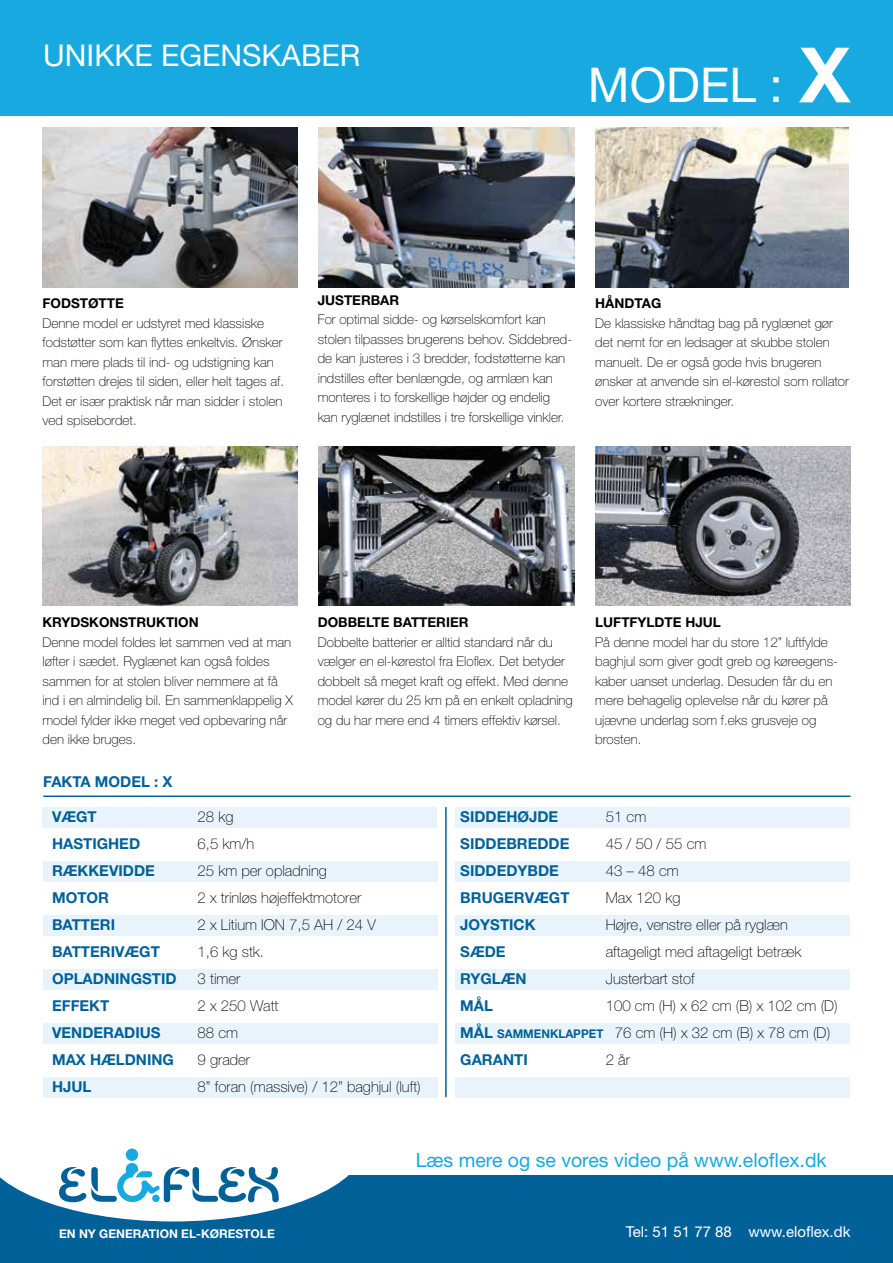
<style>
.page{position:relative;width:893px;height:1263px;background:#fff}
.page>*{position:absolute;margin:0;border:0;box-sizing:border-box;transform-origin:0 0}
.t1{font:48px "Helvetica Neue";color:#fff}
.t2{font:30px "Helvetica Neue";color:#fff}
.t3{font:19.5px "Helvetica Neue";color:#17a9e0}
.t4{font:100 15px/27px "Helvetica Neue";color:#000}
.t5{font:700 15px "Helvetica Neue";color:#006199}
.t6{font:15px "Helvetica Neue";color:#fff}
.t7{font:100 13.5px/19.5px "Helvetica Neue";color:#000}
.t8{font:700 13.5px "Helvetica Neue";color:#000}
.t9{font:700 12px "Helvetica Neue";color:#fff}
.s1{font-weight:700;font-size:76.5px}
.s2{font-weight:700;color:#006199}
.s3{font-weight:700;font-size:12px;color:#006199}
</style>
<div class="page">
<div style="left:0;top:0;width:893px;height:115px;background:#17a9e0"></div>
<img style="left:43px;top:446px;width:255px;height:160px">
<img style="left:319px;top:446px;width:255px;height:160px">
<img style="left:595px;top:446px;width:255px;height:160px">
<img style="left:43px;top:128px;width:255px;height:159px">
<img style="left:319px;top:128px;width:255px;height:159px">
<img style="left:595px;top:128px;width:253px;height:159px">
<div style="left:0;top:1175px;width:893px;height:88px;background:#006199"></div>
<svg style="left:0;top:1097px;width:366px;height:124px"></svg>
<div style="left:126px;top:1148px;width:12px;height:13px;background:#17a9e0;border-radius:50%"></div>
<svg style="left:59px;top:1163px;width:220px;height:39px"></svg>
<div style="left:43px;top:861px;width:394px;height:20px;background:#e8f3fc"></div>
<div style="left:43px;top:915px;width:394px;height:20px;background:#e8f3fc"></div>
<div style="left:43px;top:969px;width:394px;height:20px;background:#e8f3fc"></div>
<div style="left:43px;top:1023px;width:394px;height:20px;background:#e8f3fc"></div>
<div style="left:43px;top:1077px;width:394px;height:20px;background:#e8f3fc"></div>
<div style="left:43px;top:807px;width:394px;height:20px;background:#e8f3fc"></div>
<div style="left:456px;top:861px;width:394px;height:20px;background:#e8f3fc"></div>
<div style="left:456px;top:915px;width:394px;height:20px;background:#e8f3fc"></div>
<div style="left:456px;top:969px;width:394px;height:20px;background:#e8f3fc"></div>
<div style="left:456px;top:1023px;width:394px;height:20px;background:#e8f3fc"></div>
<div style="left:456px;top:1077px;width:394px;height:20px;background:#e8f3fc"></div>
<div style="left:455px;top:807px;width:395px;height:20px;background:#e8f3fc"></div>
<hr style="left:445px;top:807px;width:2px;height:290px;background:#006199">
<hr style="left:43px;top:795px;width:807px;height:2px;background:#006199">
<h2 class="t2" style="left:43px;top:38px;width:319px">UNIKKE EGENSKABER</h2>
<h1 class="t1" style="left:588px;top:57px;width:264px">MODEL : <span class="s1">X</span></h1>
<p class="t8" style="left:43px;top:295px;width:83px">FODSTØTTE</p>
<p class="t7" style="left:43px;top:313px;width:243px">Denne model er udstyret med klassiske fodstøtter som kan flyttes enkeltvis. Ønsker man mere plads til ind- og udstigning kan forstøtten drejes til siden, eller helt tages af.<br>Det er især praktisk når man sidder i stolen ved spisebordet.</p>
<p class="t8" style="left:318px;top:292px;width:83px">JUSTERBAR</p>
<p class="t7" style="left:318px;top:310px;width:256px">For optimal sidde- og kørselskomfort kan stolen tilpasses brugerens behov. Siddebred&shy;de kan justeres i 3 bredder, fodstøtterne kan indstilles efter benlængde, og armlæn kan monteres i to forskellige højder og endelig kan ryglænet indstilles i tre forskellige vinkler.</p>
<p class="t8" style="left:595px;top:295px;width:68px">HÅNDTAG</p>
<p class="t7" style="left:595px;top:313px;width:255px">De klassiske håndtag bag på ryglænet gør det nemt for en ledsager at skubbe stolen manuelt. De er også gode hvis brugeren ønsker at anvende sin el-kørestol som rollator over kortere strækninger.</p>
<p class="t8" style="left:43px;top:614px;width:158px">KRYDSKONSTRUKTION</p>
<p class="t7" style="left:43px;top:632px;width:252px">Denne model foldes let sammen ved at man løfter i sædet. Ryglænet kan også foldes sammen for at stolen bliver nemmere at få ind i en almindelig bil. En sammenklappelig X model fylder ikke meget ved opbevaring når den ikke bruges.</p>
<p class="t5" style="left:43px;top:772px;width:131px">FAKTA MODEL : X</p>
<p class="t8" style="left:318px;top:614px;width:152px">DOBBELTE BATTERIER</p>
<p class="t7" style="left:318px;top:632px;width:257px">Dobbelte batterier er alltid standard når du vælger en el-kørestol fra Eloflex. Det betyder dobbelt så meget kraft og effekt. Med denne model kører du 25 km på en enkelt opladning og du har mere end 4 timers effektiv kørsel.</p>
<p class="t8" style="left:595px;top:614px;width:127px">LUFTFYLDTE HJUL</p>
<p class="t7" style="left:595px;top:632px;width:244px">På denne model har du store 12” luftfylde baghjul som giver godt greb og køreegens&shy;kaber uanset underlag. Desuden får du en mere behagelig oplevelse når du kører på ujævne underlag som f.eks grusveje og brosten.</p>
<p class="t5" style="left:52px;top:807px;width:46px">VÆGT</p>
<p class="t4" style="left:198px;top:803px;width:37px">28 kg</p>
<p class="t5" style="left:52px;top:834px;width:90px">HASTIGHED</p>
<p class="t4" style="left:198px;top:830px;width:58px">6,5 km/h</p>
<p class="t5" style="left:52px;top:861px;width:104px">RÆKKEVIDDE</p>
<p class="t4" style="left:198px;top:857px;width:131px">25 km per opladning</p>
<p class="t5" style="left:52px;top:888px;width:58px">MOTOR</p>
<p class="t4" style="left:198px;top:884px;width:165px">2 x trinløs højeffektmotorer</p>
<p class="t5" style="left:52px;top:915px;width:65px">BATTERI</p>
<p class="t4" style="left:198px;top:911px;width:180px">2 x Litium ION 7,5 AH / 24 V</p>
<p class="t5" style="left:52px;top:942px;width:109px">BATTERIVÆGT</p>
<p class="t4" style="left:198px;top:938px;width:68px">1,6 kg stk.</p>
<p class="t5" style="left:52px;top:969px;width:126px">OPLADNINGSTID</p>
<p class="t4" style="left:198px;top:965px;width:44px">3 timer</p>
<p class="t5" style="left:52px;top:996px;width:59px">EFFEKT</p>
<p class="t4" style="left:198px;top:992px;width:82px">2 x 250 Watt</p>
<p class="t5" style="left:52px;top:1023px;width:110px">VENDERADIUS</p>
<p class="t4" style="left:198px;top:1019px;width:42px">88 cm</p>
<p class="t5" style="left:52px;top:1050px;width:123px">MAX HÆLDNING</p>
<p class="t4" style="left:198px;top:1046px;width:54px">9 grader</p>
<p class="t5" style="left:52px;top:1077px;width:41px">HJUL</p>
<p class="t4" style="left:198px;top:1073px;width:225px">8” foran (massive) / 12” baghjul (luft)</p>
<p class="t5" style="left:460px;top:807px;width:100px">SIDDEHØJDE</p>
<p class="t4" style="left:606px;top:803px;width:42px">51 cm</p>
<p class="t5" style="left:460px;top:834px;width:111px">SIDDEBREDDE</p>
<p class="t4" style="left:606px;top:830px;width:102px">45 / 50 / 55 cm</p>
<p class="t5" style="left:460px;top:861px;width:100px">SIDDEDYBDE</p>
<p class="t4" style="left:606px;top:857px;width:75px">43 – 48 cm</p>
<p class="t5" style="left:460px;top:888px;width:111px">BRUGERVÆGT</p>
<p class="t4" style="left:606px;top:884px;width:76px">Max 120 kg</p>
<p class="t5" style="left:460px;top:915px;width:77px">JOYSTICK</p>
<p class="t4" style="left:606px;top:911px;width:184px">Højre, venstre eller på ryglæn</p>
<p class="t5" style="left:460px;top:942px;width:47px">SÆDE</p>
<p class="t4" style="left:606px;top:938px;width:197px">aftageligt med aftageligt betræk</p>
<p class="t5" style="left:460px;top:969px;width:68px">RYGLÆN</p>
<p class="t4" style="left:606px;top:965px;width:90px">Justerbart stof</p>
<p class="t5" style="left:460px;top:996px;width:34px">MÅL</p>
<p class="t4" style="left:460px;top:992px;width:379px;text-indent:146px">100 cm (H) x 62 cm (B) x 102 cm (D)<br><span class="s2">MÅL</span> <span class="s3">SAMMENKLAPPET</span> 76 cm (H) x 32 cm (B) x 78 cm (D)<br><span class="s2">GARANTI</span></p>
<p class="t4" style="left:606px;top:1046px;width:26px">2 år</p>
<h3 class="t3" style="left:416px;top:1148px;width:412px">Læs mere og se vores video på www.eloflex.dk</h3>
<p class="t9" style="left:59px;top:1227px;width:217px">EN NY GENERATION EL-KØRESTOLE</p>
<p class="t6" style="left:626px;top:1223px;width:226px">Tel: 51 51 77 88 www.eloflex.dk</p>
</div>
